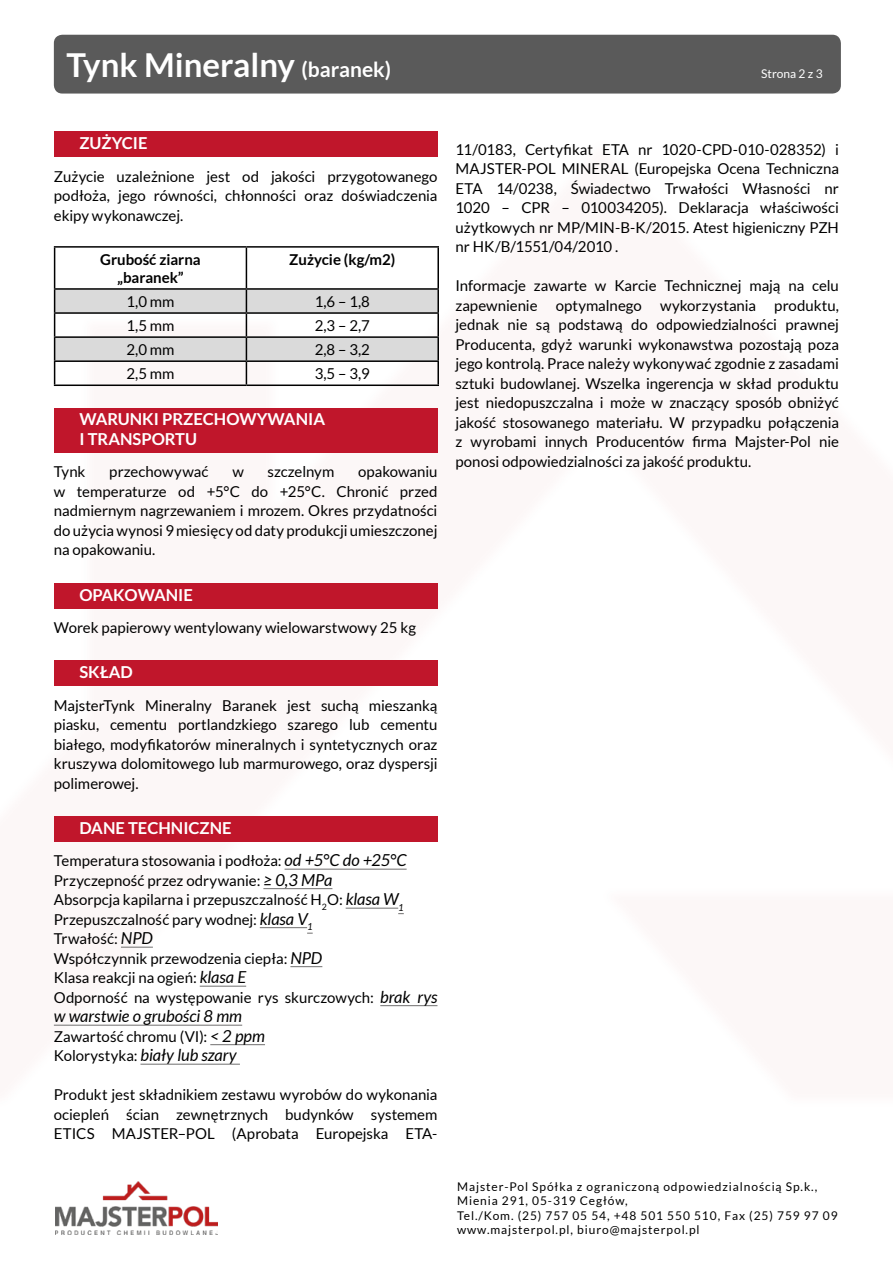
<style>
.page{position:relative;width:893px;height:1263px;background:#fff}
.page>*{position:absolute;margin:0;border:0;box-sizing:border-box;transform-origin:0 0}
.t1{font:700 33px "Lato";color:#fff}
.t2{font:700 16.5px/19.8px "Lato";color:#fff}
.t3{font:italic 16.5px "Lato";letter-spacing:-.005em;color:#000}
.t4{font:15px/19.5px "Lato";color:#000;text-align:justify}
.t5{font:700 15px/18px "Lato";color:#000;text-align:center}
.t6{font:12px/14.4px "Lato";letter-spacing:.075em;color:#000}
.t7{font:12px "Lato";color:#fff}
.s1{font-size:21px}
.s2{font-style:italic;font-size:16.5px}
.s3{font-style:normal;font-size:15px}
</style>
<div class="page">
<div style="left:54px;top:35px;width:787px;height:59px;background:#5a5a5a;border-radius:9px"></div>
<img style="left:55px;top:1181px;width:162px;height:53px">
<div style="left:54px;top:132px;width:383px;height:25px;background:#c0162b"></div>
<div style="left:54px;top:408px;width:383px;height:45px;background:#c0162b"></div>
<div style="left:54px;top:583px;width:383px;height:25px;background:#c0162b"></div>
<div style="left:54px;top:661px;width:383px;height:25px;background:#c0162b"></div>
<div style="left:54px;top:816px;width:383px;height:25px;background:#c0162b"></div>
<hr style="left:285px;top:869px;width:122px;height:1px;background:#706f6f">
<hr style="left:263px;top:888px;width:69px;height:1px;background:#706f6f">
<hr style="left:346px;top:908px;width:52px;height:1px;background:#706f6f">
<hr style="left:260px;top:927px;width:47px;height:1px;background:#706f6f">
<hr style="left:121px;top:947px;width:32px;height:1px;background:#706f6f">
<hr style="left:290px;top:966px;width:32px;height:1px;background:#706f6f">
<hr style="left:200px;top:986px;width:46px;height:1px;background:#706f6f">
<hr style="left:380px;top:1005px;width:57px;height:1px;background:#706f6f">
<hr style="left:54px;top:1025px;width:188px;height:1px;background:#706f6f">
<hr style="left:210px;top:1044px;width:55px;height:1px;background:#706f6f">
<hr style="left:140px;top:1064px;width:100px;height:1px;background:#706f6f">
<hr style="left:54px;top:246px;width:192px;height:2px;background:#000">
<hr style="left:54px;top:248px;width:1px;height:40px;background:#000">
<hr style="left:246px;top:246px;width:193px;height:2px;background:#000">
<hr style="left:246px;top:248px;width:1px;height:40px;background:#000">
<hr style="left:437px;top:248px;width:2px;height:40px;background:#000">
<hr style="left:54px;top:288px;width:192px;height:2px;background:#000">
<hr style="left:246px;top:288px;width:193px;height:2px;background:#000">
<hr style="left:437px;top:290px;width:2px;height:22px;background:#000">
<hr style="left:246px;top:312px;width:193px;height:2px;background:#000">
<hr style="left:437px;top:314px;width:2px;height:22px;background:#000">
<hr style="left:246px;top:336px;width:193px;height:2px;background:#000">
<hr style="left:437px;top:338px;width:2px;height:22px;background:#000">
<hr style="left:246px;top:360px;width:193px;height:2px;background:#000">
<svg style="left:54px;top:289px;width:384px;height:95px"></svg>
<hr style="left:437px;top:362px;width:2px;height:22px;background:#000">
<hr style="left:54px;top:384px;width:192px;height:2px;background:#000">
<hr style="left:246px;top:384px;width:193px;height:2px;background:#000">
<h1 class="t1" style="left:67px;top:46px;width:326px">Tynk Mineralny <span class="s1">(baranek)</span></h1>
<p class="t7" style="left:761px;top:67px;width:63px">Strona 2 z 3</p>
<p class="t2" style="left:79px;top:133px;width:70px">ZUŻYCIE</p>
<p class="t4" style="left:54px;top:166px;width:385px">Zużycie uzależnione jest od jakości przygotowanego podłoża, jego równości, chłonności oraz doświadczenia ekipy wykonawczej.</p>
<p class="t5" style="left:100px;top:250px;width:102px">Grubość ziarna „baranek”</p>
<p class="t5" style="left:289px;top:250px;width:108px">Zużycie (kg/m2)</p>
<p class="t4" style="left:126px;top:292px;width:50px">1,0 mm</p>
<p class="t4" style="left:315px;top:292px;width:57px">1,6 – 1,8</p>
<p class="t4" style="left:126px;top:316px;width:50px">1,5 mm</p>
<p class="t4" style="left:315px;top:316px;width:57px">2,3 – 2,7</p>
<p class="t4" style="left:126px;top:340px;width:50px">2,0 mm</p>
<p class="t4" style="left:315px;top:340px;width:57px">2,8 – 3,2</p>
<p class="t4" style="left:126px;top:364px;width:50px">2,5 mm</p>
<p class="t4" style="left:315px;top:364px;width:57px">3,5 – 3,9</p>
<p class="t2" style="left:79px;top:409px;width:247px">WARUNKI PRZECHOWYWANIA<br>I TRANSPORTU</p>
<p class="t4" style="left:54px;top:462px;width:33px">Tynk</p>
<p class="t4" style="left:109px;top:462px;width:101px">przechowywać</p>
<p class="t4" style="left:232px;top:462px;width:13px">w</p>
<p class="t4" style="left:268px;top:462px;width:68px">szczelnym</p>
<p class="t4" style="left:54px;top:462px;width:385px;text-indent:304px">opakowaniu w temperaturze od +5°C do +25°C. Chronić przed nadmiernym nagrzewaniem i mrozem. Okres przydatności do użycia wynosi 9 miesięcy od daty produkcji umieszczonej na opakowaniu.</p>
<p class="t2" style="left:79px;top:585px;width:115px">OPAKOWANIE</p>
<p class="t4" style="left:54px;top:618px;width:364px">Worek papierowy wentylowany wielowarstwowy 25 kg</p>
<p class="t2" style="left:79px;top:662px;width:55px">SKŁAD</p>
<p class="t4" style="left:54px;top:695px;width:385px">MajsterTynk Mineralny Baranek jest suchą mieszanką piasku, cementu portlandzkiego szarego lub cementu białego, modyfikatorów mineralnych i syntetycznych oraz kruszywa dolomitowego lub marmurowego, oraz dyspersji polimerowej.</p>
<p class="t2" style="left:79px;top:818px;width:154px">DANE TECHNICZNE</p>
<p class="t4" style="left:54px;top:851px;width:385px;text-align:left">Temperatura stosowania i podłoża: <span class="s2">od +5°C do +25°C </span>Przyczepność przez odrywanie: <span class="s2">≥ 0,3 MPa<br></span>Absorpcja kapilarna i przepuszczalność H<sub>2</sub>O: <span class="s2">klasa W</span><sub>1<br></sub>Przepuszczalność pary wodnej: <span class="s2">klasa V</span><sub>1<br></sub>Trwałość: <span class="s2">NPD<br></span>Współczynnik przewodzenia ciepła: <span class="s2">NPD<br></span>Klasa reakcji na ogień: <span class="s2">klasa E<br></span>Odporność na występowanie rys skurczowych: <span class="s2">brak rys</span></p>
<p class="t3" style="left:54px;top:1007px;width:190px">w warstwie o grubości 8 mm</p>
<p class="t4" style="left:54px;top:1026px;width:213px">Zawartość chromu (VI): <span class="s2">&lt; 2 ppm</span></p>
<p class="t3" style="left:54px;top:1046px;width:184px"><span class="s3">Kolorystyka:</span> biały lub szary</p>
<p class="t4" style="left:54px;top:1085px;width:385px">Produkt jest składnikiem zestawu wyrobów do wykonania ociepleń ścian zewnętrznych budynków systemem ETICS MAJSTER–POL (Aprobata Europejska ETA-</p>
<p class="t4" style="left:455px;top:139px;width:385px">11/0183, Certyfikat ETA nr 1020-CPD-010-028352) i MAJSTER-POL MINERAL (Europejska Ocena Techniczna ETA 14/0238, Świadectwo Trwałości Własności nr 1020 – CPR – 010034205). Deklaracja właściwości użytkowych nr MP/MIN-B-K/2015. Atest higieniczny PZH nr HK/B/1551/04/2010 .</p>
<p class="t4" style="left:455px;top:276px;width:385px">Informacje zawarte w Karcie Technicznej mają na celu zapewnienie optymalnego wykorzystania produktu, jednak nie są podstawą do odpowiedzialności prawnej Producenta, gdyż warunki wykonawstwa pozostają poza jego kontrolą. Prace należy wykonywać zgodnie z zasadami sztuki budowlanej. Wszelka ingerencja w skład produktu jest niedopuszczalna i może w znaczący sposób obniżyć jakość stosowanego materiału. W przypadku połączenia z wyrobami innych Producentów firma Majster-Pol nie ponosi odpowiedzialności za jakość produktu.</p>
<p class="t6" style="left:457px;top:1179px;width:382px">Majster-Pol Spółka z ograniczoną odpowiedzialnością Sp.k., Mienia 291, 05-319 Cegłów,<br>Tel./Kom. (25) 757 05 54, +48 501 550 510, Fax (25) 759 97 09 www.majsterpol.pl, biuro@majsterpol.pl</p>
</div>
